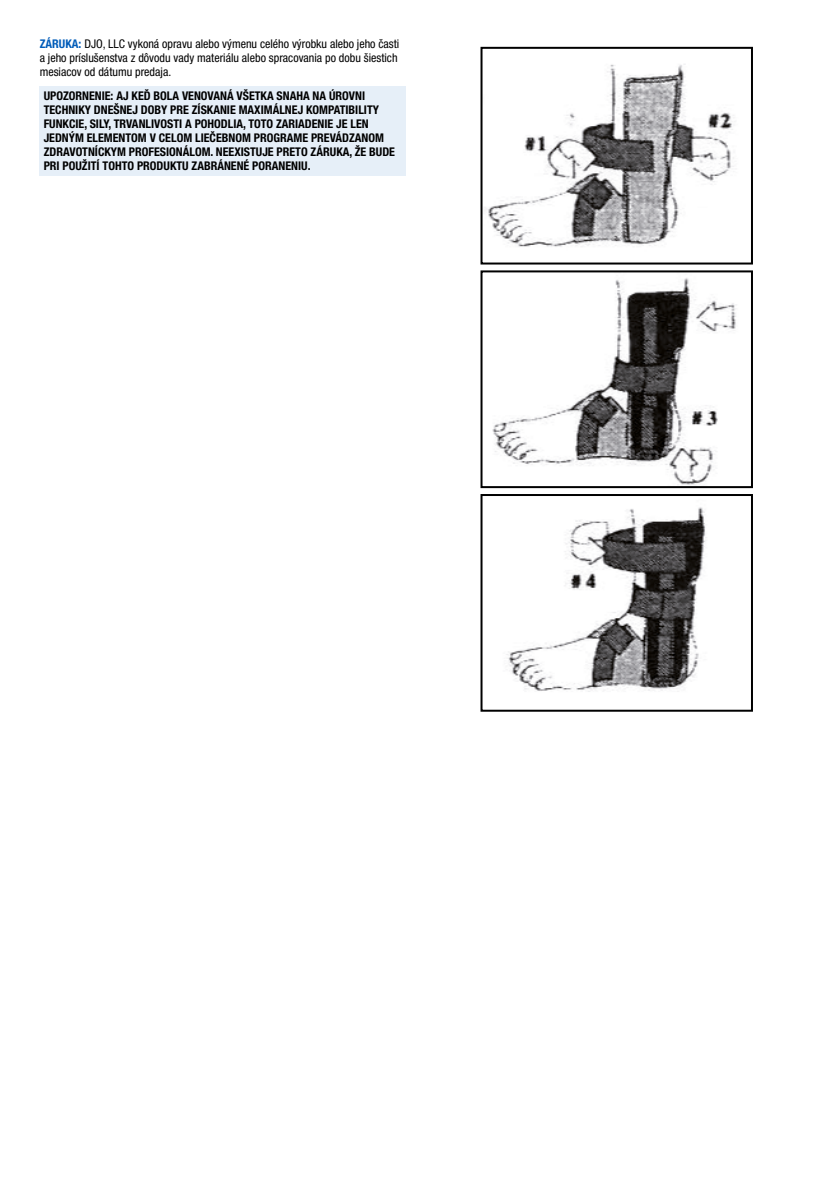
<style>
.page{position:relative;width:840px;height:1191px;background:#fff}
.page>*{position:absolute;margin:0;border:0;box-sizing:border-box;transform-origin:0 0}
.t1{font:condensed 30px "Helvetica Neue LT Pro";color:#000}
.t2{font:700 condensed 12px/14px "Helvetica Neue LT Pro";color:#000}
.t3{font:condensed 12px/14px "Helvetica Neue LT Pro";color:#000}
.s1{font-weight:700;color:#005cb9}
</style>
<div class="page">
<div style="left:40px;top:86px;width:365px;height:90px;background:#e6eff8"></div>
<img style="left:484px;top:64px;width:250px;height:183px">
<div style="left:480px;top:47px;width:272px;height:217px;border:2px solid #000"></div>
<img style="left:492px;top:278px;width:244px;height:207px">
<div style="left:480px;top:270px;width:272px;height:218px;border:2px solid #000"></div>
<img style="left:506px;top:507px;width:201px;height:185px">
<div style="left:480px;top:494px;width:272px;height:217px;border:2px solid #000"></div>
<p class="t3" style="left:40px;top:37px;width:361px"><span class="s1">ZÁRUKA:</span> DJO, LLC vykoná opravu alebo výmenu celého výrobku alebo jeho časti a jeho príslušenstva z dôvodu vady materiálu alebo spracovania po dobu šiestich mesiacov od dátumu predaja.</p>
<p class="t2" style="left:44px;top:89px;width:352px">UPOZORNENIE: AJ KEĎ BOLA VENOVANÁ VŠETKA SNAHA NA ÚROVNI TECHNIKY DNEŠNEJ DOBY PRE ZÍSKANIE MAXIMÁLNEJ KOMPATIBILITY FUNKCIE, SILY, TRVANLIVOSTI A POHODLIA, TOTO ZARIADENIE JE LEN JEDNÝM ELEMENTOM V CELOM LIEČEBNOM PROGRAME PREVÁDZANOM ZDRAVOTNÍCKYM PROFESIONÁLOM. NEEXISTUJE PRETO ZÁRUKA, ŽE BUDE PRI POUŽITÍ TOHTO PRODUKTU ZABRÁNENÉ PORANENIU.</p>
<h1 class="t1" style="left:18px;top:32px;width:242px">Universal Ankle Brace</h1>
</div>
